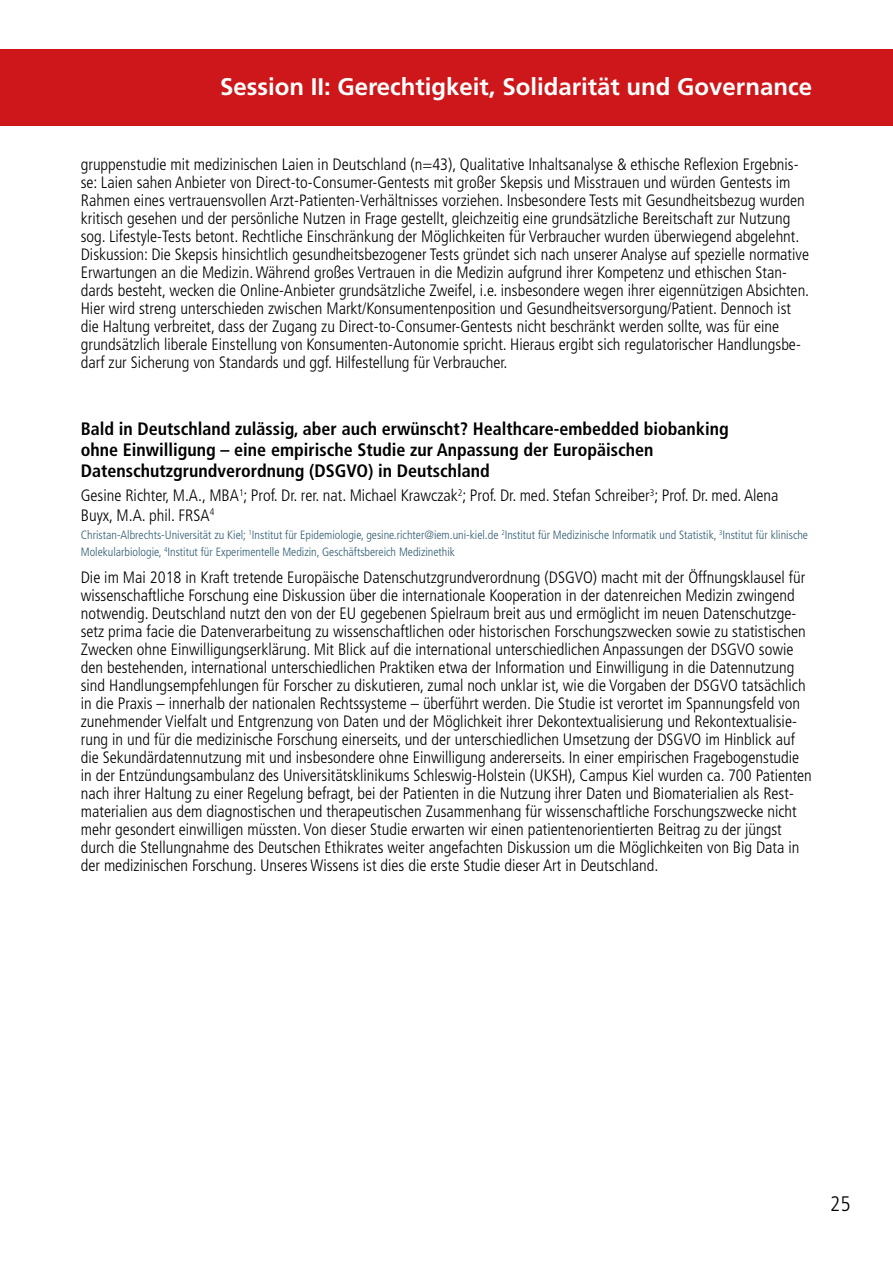
<style>
.page{position:relative;width:893px;height:1263px;background:#fff}
.page>*{position:absolute;margin:0;border:0;box-sizing:border-box;transform-origin:0 0}
.t1{font:700 24px "Frutiger LT Std";color:#fff}
.t2{font:300 condensed 21px "Frutiger LT Std";color:#000}
.t3{font:700 condensed 18px/21px "Frutiger LT Std";color:#000}
.t4{font:300 condensed 16.5px/18px "Frutiger LT Std";color:#000}
.t5{font:300 condensed 12px/16.5px "Frutiger LT Std";color:#2f5b70}
</style>
<div class="page">
<div style="left:0;top:49px;width:893px;height:76px;background:#cd171a"></div>
<h1 class="t1" style="left:220px;top:72px;width:594px">Session II: Gerechtigkeit, Solidarität und Governance</h1>
<p class="t4" style="left:81px;top:155px;width:730px">gruppenstudie mit medizinischen Laien in Deutschland (n=43), Qualitative Inhaltsanalyse &amp; ethische Reflexion Ergebnis&shy;se: Laien sahen Anbieter von Direct-to-Consumer-Gentests mit großer Skepsis und Misstrauen und würden Gentests im Rahmen eines vertrauensvollen Arzt-Patienten-Verhältnisses vorziehen. Insbesondere Tests mit Gesundheitsbezug wurden kritisch gesehen und der persönliche Nutzen in Frage gestellt, gleichzeitig eine grundsätzliche Bereitschaft zur Nutzung sog. Lifestyle-Tests betont. Rechtliche Einschränkung der Möglichkeiten für Verbraucher wurden überwiegend abgelehnt.<br>Diskussion: Die Skepsis hinsichtlich gesundheitsbezogener Tests gründet sich nach unserer Analyse auf spezielle normative Erwartungen an die Medizin. Während großes Vertrauen in die Medizin aufgrund ihrer Kompetenz und ethischen Stan&shy;dards besteht, wecken die Online-Anbieter grundsätzliche Zweifel, i.e. insbesondere wegen ihrer eigennützigen Absichten.<br>Hier wird streng unterschieden zwischen Markt/Konsumentenposition und Gesundheitsversorgung/Patient. Dennoch ist die Haltung verbreitet, dass der Zugang zu Direct-to-Consumer-Gentests nicht beschränkt werden sollte, was für eine grundsätzlich liberale Einstellung von Konsumenten-Autonomie spricht. Hieraus ergibt sich regulatorischer Handlungsbe&shy;darf zur Sicherung von Standards und ggf. Hilfestellung für Verbraucher.</p>
<p class="t3" style="left:81px;top:419px;width:649px">Bald in Deutschland zulässig, aber auch erwünscht? Healthcare-embedded biobanking ohne Einwilligung – eine empirische Studie zur Anpassung der Europäischen<br>Datenschutzgrundverordnung (DSGVO) in Deutschland</p>
<p class="t4" style="left:81px;top:486px;width:699px;line-height:19.5px">Gesine Richter, M.A., MBA<sup>1</sup>; Prof. Dr. rer. nat. Michael Krawczak<sup>2</sup>; Prof. Dr. med. Stefan Schreiber<sup>3</sup>; Prof. Dr. med. Alena<br>Buyx, M.A. phil. FRSA<sup>4</sup></p>
<p class="t5" style="left:81px;top:527px;width:729px">Christan-Albrechts-Universität zu Kiel; <sup>1</sup>Institut für Epidemiologie, gesine.richter@iem.uni-kiel.de <sup>2</sup>Institut für Medizinische Informatik und Statistik, <sup>3</sup>Institut für klinische<br>Molekularbiologie, <sup>4</sup>Institut für Experimentelle Medizin, Geschäftsbereich Medizinethik</p>
<p class="t4" style="left:81px;top:569px;width:733px">Die im Mai 2018 in Kraft tretende Europäische Datenschutzgrundverordnung (DSGVO) macht mit der Öffnungsklausel für wissenschaftliche Forschung eine Diskussion über die internationale Kooperation in der datenreichen Medizin zwingend notwendig. Deutschland nutzt den von der EU gegebenen Spielraum breit aus und ermöglicht im neuen Datenschutzge&shy;setz prima facie die Datenverarbeitung zu wissenschaftlichen oder historischen Forschungszwecken sowie zu statistischen Zwecken ohne Einwilligungserklärung. Mit Blick auf die international unterschiedlichen Anpassungen der DSGVO sowie den bestehenden, international unterschiedlichen Praktiken etwa der Information und Einwilligung in die Datennutzung sind Handlungsempfehlungen für Forscher zu diskutieren, zumal noch unklar ist, wie die Vorgaben der DSGVO tatsächlich in die Praxis – innerhalb der nationalen Rechtssysteme – überführt werden. Die Studie ist verortet im Spannungsfeld von zunehmender Vielfalt und Entgrenzung von Daten und der Möglichkeit ihrer Dekontextualisierung und Rekontextualisie&shy;rung in und für die medizinische Forschung einerseits, und der unterschiedlichen Umsetzung der DSGVO im Hinblick auf die Sekundärdatennutzung mit und insbesondere ohne Einwilligung andererseits. In einer empirischen Fragebogenstudie in der Entzündungsambulanz des Universitätsklinikums Schleswig-Holstein (UKSH), Campus Kiel wurden ca. 700 Patienten nach ihrer Haltung zu einer Regelung befragt, bei der Patienten in die Nutzung ihrer Daten und Biomaterialien als Rest&shy;materialien aus dem diagnostischen und therapeutischen Zusammenhang für wissenschaftliche Forschungszwecke nicht mehr gesondert einwilligen müssten. Von dieser Studie erwarten wir einen patientenorientierten Beitrag zu der jüngst durch die Stellungnahme des Deutschen Ethikrates weiter angefachten Diskussion um die Möglichkeiten von Big Data in der medizinischen Forschung. Unseres Wissens ist dies die erste Studie dieser Art in Deutschland.</p>
<p class="t2" style="left:830px;top:1191px;width:22px">25</p>
</div>
